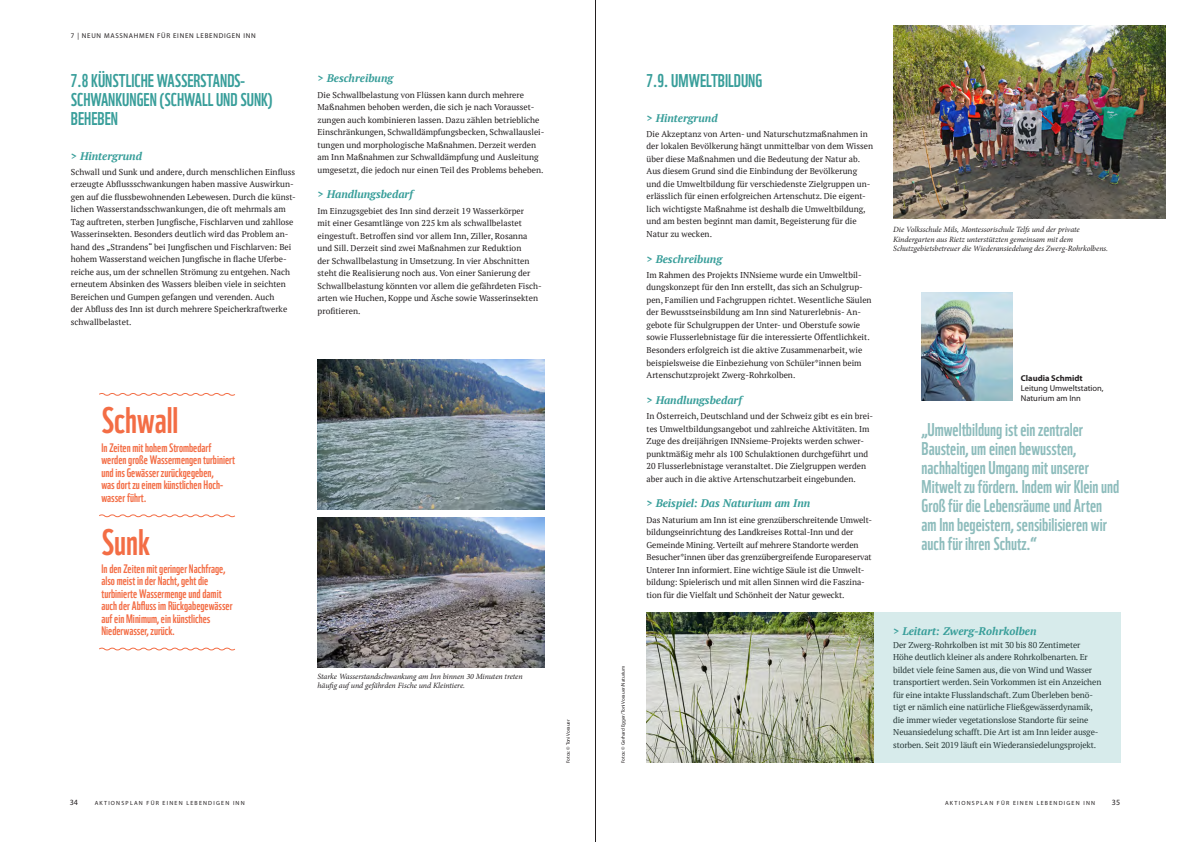
<style>
.page{position:relative;width:1191px;height:842px;background:#fff}
.page>*{position:absolute;margin:0;border:0;box-sizing:border-box;transform-origin:0 0}
.t1{font:36px "WWF";color:#f36d45}
.t2{font:18px/19px "WWF";color:#8dbcbc}
.t3{font:18px/19px "WWF";color:#389e9a}
.t4{font:12px/12.5px "WWF";color:#f36d45}
.t5{font:italic 700 11px "PT Serif";color:#389e9a}
.t6{font:8.5px/12.5px "PT Serif";color:#231f20}
.t7{font:8.5px/10.2px "Myriad Pro";color:#231f20}
.t8{font:700 8.5px "Myriad Pro";color:#231f20}
.t9{font:italic 8px/9.6px "Minion Pro";letter-spacing:-.01em;color:#231f20}
.t10{font:8px "Myriad Pro";color:#231f20}
.t11{font:7px "Myriad Pro";letter-spacing:.1em;color:#231f20}
.t12{font:6px "Myriad Pro";letter-spacing:.2em;color:#231f20}
.t13{font:5px "Myriad Pro";color:#231f20}
</style>
<div class="page">
<img style="left:317px;top:359px;width:227px;height:151px">
<svg style="left:99px;top:393px;width:136px;height:3px"></svg>
<svg style="left:99px;top:514px;width:136px;height:4px"></svg>
<svg style="left:99px;top:647px;width:136px;height:4px"></svg>
<img style="left:317px;top:517px;width:227px;height:151px">
<div style="left:862px;top:612px;width:258px;height:151px;background:#d7ebeb"></div>
<img style="left:646px;top:612px;width:227px;height:151px">
<img style="left:893px;top:26px;width:272px;height:193px">
<img style="left:921px;top:293px;width:91px;height:108px">
<hr style="left:595px;top:0;width:1px;height:842px;background:#231f20">
<p class="t11" style="left:71px;top:32px;width:186px">7 | NEUN MASSNAHMEN FÜR EINEN LEBENDIGEN INN</p>
<h2 class="t3" style="left:71px;top:69px;width:203px">7.8 KÜNSTLICHE WASSERSTANDS-<br>SCHWANKUNGEN (SCHWALL UND SUNK)<br>BEHEBEN</h2>
<p class="t5" style="left:71px;top:149px;width:73px">&gt; Hintergrund</p>
<p class="t6" style="left:71px;top:166px;width:226px">Schwall und Sunk und andere, durch menschlichen Einfluss erzeugte Abflussschwankungen haben massive Auswirkun&shy;gen auf die flussbewohnenden Lebewesen. Durch die künst&shy;lichen Wasserstandsschwankungen, die oft mehrmals am Tag auftreten, sterben Jungfische, Fischlarven und zahllose Wasserinsekten. Besonders deutlich wird das Problem an&shy;hand des „Strandens“ bei Jungfischen und Fischlarven: Bei hohem Wasserstand weichen Jungfische in flache Uferbe&shy;reiche aus, um der schnellen Strömung zu entgehen. Nach erneutem Absinken des Wassers bleiben viele in seichten Bereichen und Gumpen gefangen und verenden. Auch<br>der Abfluss des Inn ist durch mehrere Speicherkraftwerke schwallbelastet.</p>
<p class="t5" style="left:317px;top:71px;width:77px">&gt; Beschreibung</p>
<p class="t6" style="left:317px;top:88px;width:228px">Die Schwallbelastung von Flüssen kann durch mehrere Maßnahmen behoben werden, die sich je nach Vorausset&shy;zungen auch kombinieren lassen. Dazu zählen betriebliche Einschränkungen, Schwalldämpfungsbecken, Schwallauslei&shy;tungen und morphologische Maßnahmen. Derzeit werden am Inn Maßnahmen zur Schwalldämpfung und Ausleitung umgesetzt, die jedoch nur einen Teil des Problems beheben.</p>
<p class="t5" style="left:317px;top:187px;width:97px">&gt; Handlungsbedarf</p>
<p class="t6" style="left:317px;top:204px;width:226px">Im Einzugsgebiet des Inn sind derzeit 19 Wasserkörper<br>mit einer Gesamtlänge von 225 km als schwallbelastet eingestuft. Betroffen sind vor allem Inn, Ziller, Rosanna und Sill. Derzeit sind zwei Maßnahmen zur Reduktion<br>der Schwallbelastung in Umsetzung. In vier Abschnitten steht die Realisierung noch aus. Von einer Sanierung der Schwallbelastung könnten vor allem die gefährdeten Fisch&shy;arten wie Huchen, Koppe und Äsche sowie Wasserinsekten profitieren.</p>
<h1 class="t1" style="left:101px;top:392px;width:79px">Schwall</h1>
<h3 class="t4" style="left:101px;top:440px;width:135px">In Zeiten mit hohem Strombedarf werden große Wassermengen turbiniert und ins Gewässer zurückgegeben,<br>was dort zu einem künstlichen Hoch&shy;wasser führt.</h3>
<h1 class="t1" style="left:101px;top:514px;width:50px">Sunk</h1>
<h3 class="t4" style="left:101px;top:561px;width:133px">In den Zeiten mit geringer Nachfrage, also meist in der Nacht, geht die turbinierte Wassermenge und damit auch der Abfluss im Rückgabegewässer auf ein Minimum, ein künstliches Niederwasser, zurück.</h3>
<p class="t9" style="left:317px;top:671px;width:207px">Starke Wasserstandschwankung am Inn binnen 30 Minuten treten häufig auf und gefährden Fische und Kleintiere.</p>
<p class="t13" style="left:565px;top:763px;width:45px;rotate:-90deg">Fotos: © Toni Vorauer</p>
<p class="t13" style="left:620px;top:763px;width:99px;rotate:-90deg">Fotos: © Gerhard Egger/Toni Vorauer/Naturium</p>
<h2 class="t3" style="left:646px;top:69px;width:117px">7.9. UMWELTBILDUNG</h2>
<p class="t5" style="left:646px;top:111px;width:73px">&gt; Hintergrund</p>
<p class="t6" style="left:646px;top:128px;width:228px">Die Akzeptanz von Arten- und Naturschutzmaßnahmen in der lokalen Bevölkerung hängt unmittelbar von dem Wissen über diese Maßnahmen und die Bedeutung der Natur ab.<br>Aus diesem Grund sind die Einbindung der Bevölkerung und die Umweltbildung für verschiedenste Zielgruppen un&shy;erlässlich für einen erfolgreichen Artenschutz. Die eigent&shy;lich wichtigste Maßnahme ist deshalb die Umweltbildung, und am besten beginnt man damit, Begeisterung für die Natur zu wecken.</p>
<p class="t5" style="left:646px;top:252px;width:77px">&gt; Beschreibung</p>
<p class="t6" style="left:646px;top:269px;width:227px">Im Rahmen des Projekts INNsieme wurde ein Umweltbil&shy;dungskonzept für den Inn erstellt, das sich an Schulgrup&shy;pen, Familien und Fachgruppen richtet. Wesentliche Säulen der Bewusstseinsbildung am Inn sind Naturerlebnis- An&shy;gebote für Schulgruppen der Unter- und Oberstufe sowie sowie Flusserlebnistage für die interessierte Öffentlichkeit.<br>Besonders erfolgreich ist die aktive Zusammenarbeit, wie beispielsweise die Einbeziehung von Schüler*innen beim Artenschutzprojekt Zwerg-Rohrkolben.</p>
<p class="t5" style="left:646px;top:393px;width:97px">&gt; Handlungsbedarf</p>
<p class="t6" style="left:646px;top:410px;width:228px">In Österreich, Deutschland und der Schweiz gibt es ein brei&shy;tes Umweltbildungsangebot und zahlreiche Aktivitäten. Im Zuge des dreijährigen INNsieme-Projekts werden schwer&shy;punktmäßig mehr als 100 Schulaktionen durchgeführt und 20 Flusserlebnistage veranstaltet. Die Zielgruppen werden aber auch in die aktive Artenschutzarbeit eingebunden.</p>
<p class="t5" style="left:646px;top:496px;width:165px">&gt; Beispiel: Das Naturium am Inn</p>
<p class="t6" style="left:646px;top:513px;width:227px">Das Naturium am Inn ist eine grenzüberschreitende Umwelt&shy;bildungseinrichtung des Landkreises Rottal-Inn und der Gemeinde Mining. Verteilt auf mehrere Standorte werden Besucher*innen über das grenzübergreifende Europareservat Unterer Inn informiert. Eine wichtige Säule ist die Umwelt&shy;bildung: Spielerisch und mit allen Sinnen wird die Faszina&shy;tion für die Vielfalt und Schönheit der Natur geweckt.</p>
<p class="t9" style="left:893px;top:225px;width:216px">Die Volksschule Mils, Montessorischule Telfs und der private<br>Kindergarten aus Rietz unterstützten gemeinsam mit dem<br>Schutzgebietsbetreuer die Wiederansiedelung des Zwerg-Rohrkolbens.</p>
<p class="t8" style="left:1020px;top:373px;width:63px">Claudia Schmidt</p>
<p class="t7" style="left:1020px;top:383px;width:84px">Leitung Umweltstation,<br>Naturium am Inn</p>
<h2 class="t2" style="left:921px;top:418px;width:199px">„Umweltbildung ist ein zentraler Baustein, um einen bewussten, nachhaltigen Umgang mit unserer Mitwelt zu fördern. Indem wir Klein und Groß für die Lebensräume und Arten am Inn begeistern, sensibilisieren wir auch für ihren Schutz.“</h2>
<p class="t5" style="left:893px;top:624px;width:145px">&gt; Leitart: Zwerg-Rohrkolben</p>
<p class="t6" style="left:893px;top:638px;width:210px">Der Zwerg-Rohrkolben ist mit 30 bis 80 Zentimeter Höhe deutlich kleiner als andere Rohrkolbenarten. Er bildet viele feine Samen aus, die von Wind und Wasser transportiert werden. Sein Vorkommen ist ein Anzeichen für eine intakte Flusslandschaft. Zum Überleben benö&shy;tigt er nämlich eine natürliche Fließgewässerdynamik, die immer wieder vegetationslose Standorte für seine Neuansiedelung schafft. Die Art ist am Inn leider ausge&shy;storben. Seit 2019 läuft ein Wiederansiedelungsprojekt.</p>
<p class="t10" style="left:70px;top:798px;width:10px">34</p>
<p class="t12" style="left:95px;top:800px;width:151px">AKTIONSPLAN FÜR EINEN LEBENDIGEN INN</p>
<p class="t12" style="left:945px;top:800px;width:151px">AKTIONSPLAN FÜR EINEN LEBENDIGEN INN</p>
<p class="t10" style="left:1111px;top:798px;width:10px">35</p>
</div>
